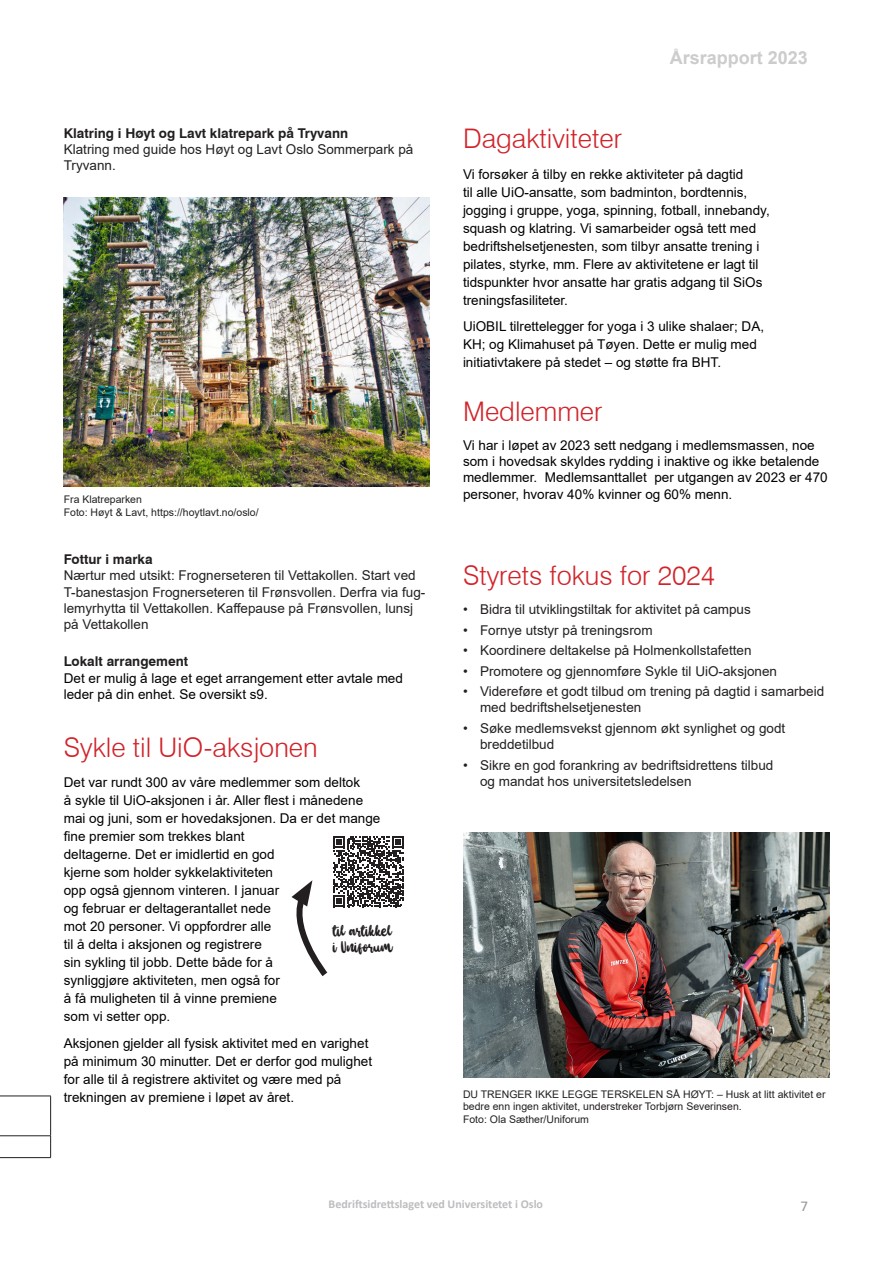
<style>
.page{position:relative;width:893px;height:1263px;background:#fff}
.page>*{position:absolute;margin:0;border:0;box-sizing:border-box;transform-origin:0 0}
.t1{font:300 27px "Swiss 721 BT";color:#d1232a}
.t2{font:700 18px "Arial";color:#ccc}
.t3{font:15px/16.2px "Baby Wildy";color:#231f20}
.t4{font:15px "Calibri";color:#939598}
.t5{font:13.5px/18px "Arial";color:#000}
.t6{font:13.5px/16.2px "Arial";color:#231f20}
.t7{font:700 13.5px "Swiss 721 BT";color:#231f20}
.t8{font:700 12px "Calibri";color:#bcbdc0}
.t9{font:10.5px/12.6px "Arial";color:#231f20}
</style>
<div class="page">
<hr style="left:0;top:1096px;width:51px;height:1px;background:#231f20">
<hr style="left:50px;top:1096px;width:1px;height:39px;background:#231f20">
<hr style="left:0;top:1135px;width:51px;height:1px;background:#231f20">
<svg style="left:50px;top:1136px;width:1px;height:21px"></svg>
<hr style="left:0;top:1157px;width:51px;height:1px;background:#231f20">
<svg style="left:291px;top:836px;width:113px;height:140px"></svg>
<img style="left:463px;top:833px;width:366px;height:244px">
<img style="left:64px;top:198px;width:366px;height:289px">
<p class="t7" style="left:64px;top:125px;width:286px">Klatring i Høyt og Lavt klatrepark på Tryvann</p>
<p class="t6" style="left:64px;top:141px;width:351px">Klatring med guide hos Høyt og Lavt Oslo Sommerpark på<br>Tryvann.</p>
<p class="t9" style="left:64px;top:493px;width:196px">Fra Klatreparken<br>Foto: Høyt &amp; Lavt, https://hoytlavt.no/oslo/</p>
<p class="t7" style="left:64px;top:551px;width:90px">Fottur i marka</p>
<p class="t6" style="left:64px;top:567px;width:363px">Nærtur med utsikt: Frognerseteren til Vettakollen. Start ved T-banestasjon Frognerseteren til Frønsvollen. Derfra via fug&shy;lemyrhytta til Vettakollen. Kaffepause på Frønsvollen, lunsj på Vettakollen</p>
<p class="t7" style="left:64px;top:653px;width:126px">Lokalt arrangement</p>
<p class="t5" style="left:64px;top:670px;width:341px;line-height:16.2px">Det er mulig å lage et eget arrangement etter avtale med leder på din enhet. Se oversikt s9.</p>
<h1 class="t1" style="left:64px;top:731px;width:255px">Sykle til UiO-aksjonen</h1>
<p class="t5" style="left:64px;top:774px;width:318px">Det var rundt 300 av våre medlemmer som deltok<br>å sykle til UiO-aksjonen i år. Aller flest i månedene mai og juni, som er hovedaksjonen. Da er det mange fine premier som trekkes blant<br>deltagerne. Det er imidlertid en god<br>kjerne som holder sykkelaktiviteten<br>opp også gjennom vinteren. I januar<br>og februar er deltagerantallet nede<br>mot 20 personer. Vi oppfordrer alle<br>til å delta i aksjonen og registrere<br>sin sykling til jobb. Dette både for å<br>synliggjøre aktiviteten, men også for<br>å få muligheten til å vinne premiene<br>som vi setter opp.</p>
<p class="t5" style="left:64px;top:1034px;width:310px">Aksjonen gjelder all fysisk aktivitet med en varighet på minimum 30 minutter. Det er derfor god mulighet for alle til å registrere aktivitet og være med på trekningen av premiene i løpet av året.</p>
<p class="t3" style="left:333px;top:923px;width:61px">til artikkel i Uniforum</p>
<h2 class="t2" style="left:670px;top:45px;width:140px">Årsrapport 2023</h2>
<h1 class="t1" style="left:463px;top:122px;width:160px">Dagaktiviteter</h1>
<p class="t5" style="left:463px;top:165px;width:308px">Vi forsøker å tilby en rekke aktiviteter på dagtid<br>til alle UiO-ansatte, som badminton, bordtennis, jogging i gruppe, yoga, spinning, fotball, innebandy, squash og klatring. Vi samarbeider også tett med bedriftshelsetjenesten, som tilbyr ansatte trening i pilates, styrke, mm. Flere av aktivitetene er lagt til tidspunkter hvor ansatte har gratis adgang til SiOs treningsfasiliteter.</p>
<p class="t5" style="left:463px;top:317px;width:303px">UiOBIL tilrettelegger for yoga i 3 ulike shalaer; DA,<br>KH; og Klimahuset på Tøyen. Dette er mulig med initiativtakere på stedet – og støtte fra BHT.</p>
<h1 class="t1" style="left:463px;top:395px;width:141px">Medlemmer</h1>
<p class="t5" style="left:463px;top:437px;width:366px;line-height:16.2px">Vi har i løpet av 2023 sett nedgang i medlemsmassen, noe som i hovedsak skyldes rydding i inaktive og ikke betalende medlemmer. Medlemsanttallet per utgangen av 2023 er 470 personer, hvorav 40% kvinner og 60% menn.</p>
<h1 class="t1" style="left:463px;top:559px;width:254px">Styrets fokus for 2024</h1>
<p class="t6" style="left:463px;top:601px;width:289px">• Bidra til utviklingstiltak for aktivitet på campus</p>
<p class="t6" style="left:463px;top:622px;width:191px">• Fornye utstyr på treningsrom</p>
<p class="t6" style="left:463px;top:642px;width:290px">• Koordinere deltakelse på Holmenkollstafetten</p>
<p class="t6" style="left:463px;top:663px;width:316px">• Promotere og gjennomføre Sykle til UiO-aksjonen</p>
<p class="t6" style="left:480px;top:683px;width:346px;text-indent:-17px">• Videreføre et godt tilbud om trening på dagtid i samarbeid med bedriftshelsetjenesten</p>
<p class="t6" style="left:480px;top:720px;width:307px;text-indent:-17px">• Søke medlemsvekst gjennom økt synlighet og godt breddetilbud</p>
<p class="t6" style="left:480px;top:756px;width:295px;text-indent:-17px">• Sikre en god forankring av bedriftsidrettens tilbud og mandat hos universitetsledelsen</p>
<p class="t9" style="left:463px;top:1088px;width:364px">DU TRENGER IKKE LEGGE TERSKELEN SÅ HØYT: – Husk at litt aktivitet er bedre enn ingen aktivitet, understreker Torbjørn Severinsen.<br>Foto: Ola Sæther/Uniforum</p>
<p class="t8" style="left:329px;top:1196px;width:216px">Bedriftsidrettslaget ved Universitetet i Oslo</p>
<p class="t4" style="left:800px;top:1196px;width:9px">7</p>
</div>
